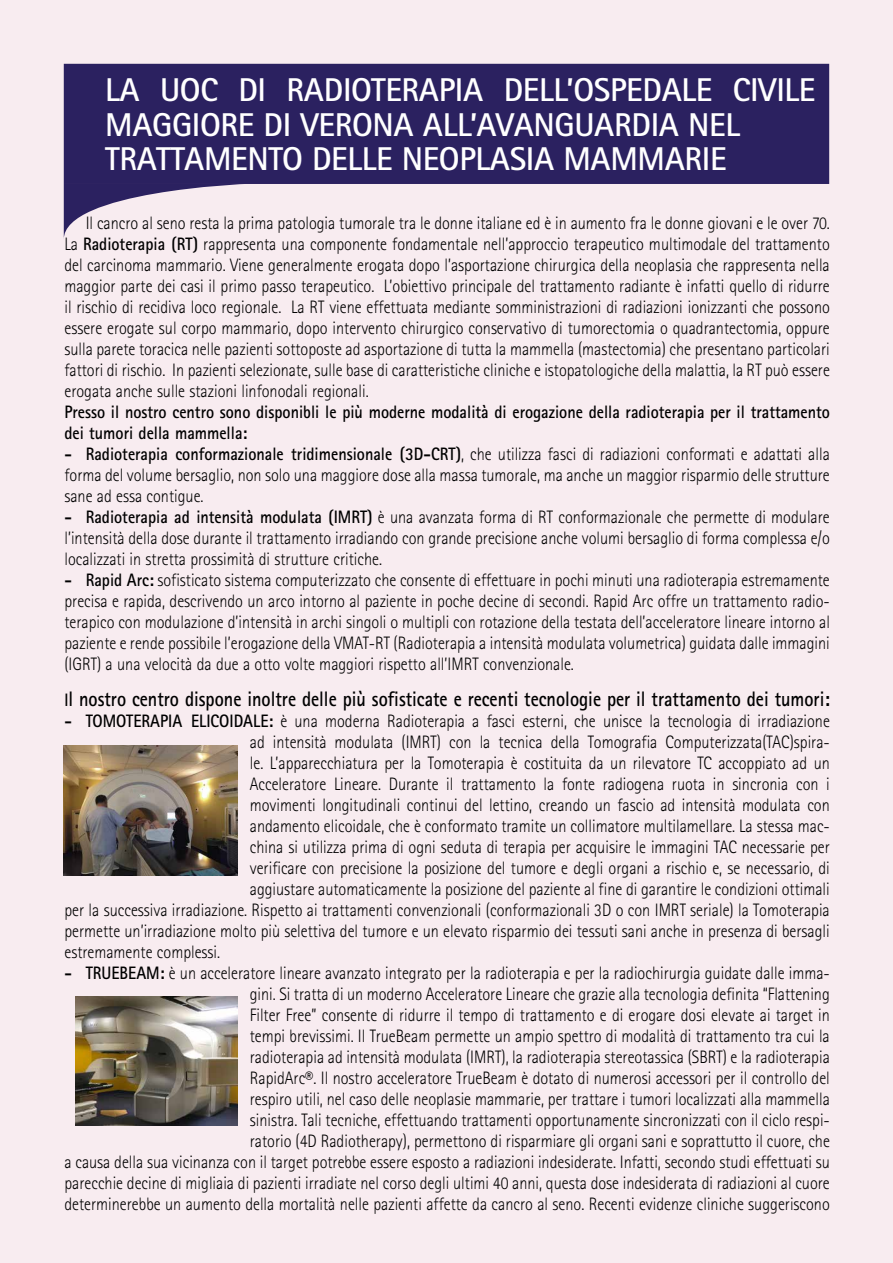
<style>
.page{position:relative;width:893px;height:1263px;background:#f8ecf0}
.page>*{position:absolute;margin:0;border:0;box-sizing:border-box;transform-origin:0 0}
.t1{font:700 33px/34.5px "Rotis Sans Serif";letter-spacing:-.01em;color:#fff}
.t2{font:700 21px "Rotis Sans Serif";color:#000;scale:.87 1}
.t3{font:300 18px/21px "Rotis Sans Serif";color:#000;text-align:justify;scale:.9 1}
.t4{font:700 18px/21px "Rotis Sans Serif";color:#000;scale:.9 1}
.s1{font-weight:700}
.s2{font-size:18px}
</style>
<div class="page">
<div style="left:64px;top:64px;width:765px;height:120px;background:#2b2160"></div>
<svg style="left:64px;top:184px;width:179px;height:53px"></svg>
<img style="left:64px;top:745px;width:173px;height:130px">
<img style="left:75px;top:997px;width:162px;height:128px">
<h1 class="t1" style="left:105px;top:72px;width:712px">LA UOC DI RADIOTERAPIA DELL’OSPEDALE CIVILE<br>MAGGIORE DI VERONA ALL’AVANGUARDIA NEL<br>TRATTAMENTO DELLE NEOPLASIA MAMMARIE</h1>
<p class="t3" style="left:64px;top:212px;width:852px;text-indent:21px">Il cancro al seno resta la prima patologia tumorale tra le donne italiane ed è in aumento fra le donne giovani e le over 70.<br>La <span class="s1">Radioterapia (RT)</span> rappresenta una componente fondamentale nell’approccio terapeutico multimodale del trattamento del carcinoma mammario. Viene generalmente erogata dopo l’asportazione chirurgica della neoplasia che rappresenta nella maggior parte dei casi il primo passo terapeutico. L’obiettivo principale del trattamento radiante è infatti quello di ridurre il rischio di recidiva loco regionale. La RT viene effettuata mediante somministrazioni di radiazioni ionizzanti che possono essere erogate sul corpo mammario, dopo intervento chirurgico conservativo di tumorectomia o quadrantectomia, oppure sulla parete toracica nelle pazienti sottoposte ad asportazione di tutta la mammella (mastectomia) che presentano particolari fattori di rischio. In pazienti selezionate, sulle base di caratteristiche cliniche e istopatologiche della malattia, la RT può essere erogata anche sulle stazioni linfonodali regionali.</p>
<p class="t4" style="left:64px;top:401px;width:852px">Presso il nostro centro sono disponibli le più moderne modalità di erogazione della radioterapia per il trattamento dei tumori della mammella:</p>
<p class="t3" style="left:64px;top:443px;width:852px"><span class="s1">- Radioterapia conformazionale tridimensionale (3D-CRT)</span>, che utilizza fasci di radiazioni conformati e adattati alla forma del volume bersaglio, non solo una maggiore dose alla massa tumorale, ma anche un maggior risparmio delle strutture sane ad essa contigue.</p>
<p class="t3" style="left:64px;top:506px;width:852px"><span class="s1">- Radioterapia ad intensità modulata (IMRT)</span> è una avanzata forma di RT conformazionale che permette di modulare l’intensità della dose durante il trattamento irradiando con grande precisione anche volumi bersaglio di forma complessa e/o localizzati in stretta prossimità di strutture critiche.</p>
<p class="t3" style="left:64px;top:569px;width:852px"><span class="s1">- Rapid Arc:</span> sofisticato sistema computerizzato che consente di effettuare in pochi minuti una radioterapia estremamente precisa e rapida, descrivendo un arco intorno al paziente in poche decine di secondi. Rapid Arc offre un trattamento radio&shy;terapico con modulazione d’intensità in archi singoli o multipli con rotazione della testata dell’acceleratore lineare intorno al paziente e rende possibile l’erogazione della VMAT-RT (Radioterapia a intensità modulata volumetrica) guidata dalle immagini (IGRT) a una velocità da due a otto volte maggiori rispetto all’IMRT convenzionale.</p>
<p class="t2" style="left:64px;top:686px;width:881px"><span class="s2">I</span>l nostro centro dispone inoltre delle più sofisticate e recenti tecnologie per il trattamento dei tumori:</p>
<p class="t3" style="left:64px;top:710px;width:852px"><span class="s1">- TOMOTERAPIA ELICOIDALE:</span> è una moderna Radioterapia a fasci esterni, che unisce la tecnologia di irradiazione</p>
<p class="t3" style="left:250px;top:731px;width:646px">ad intensità modulata (IMRT) con la tecnica della Tomografia Computerizzata(TAC)spira-</p>
<p class="t3" style="left:250px;top:752px;width:646px">le. L’apparecchiatura per la Tomoterapia è costituita da un rilevatore TC accoppiato ad un</p>
<p class="t3" style="left:250px;top:773px;width:646px">Acceleratore Lineare. Durante il trattamento la fonte radiogena ruota in sincronia con i</p>
<p class="t3" style="left:250px;top:794px;width:646px">movimenti longitudinali continui del lettino, creando un fascio ad intensità modulata con</p>
<p class="t3" style="left:250px;top:815px;width:646px">andamento elicoidale, che è conformato tramite un collimatore multilamellare. La stessa mac-</p>
<p class="t3" style="left:250px;top:836px;width:646px">china si utilizza prima di ogni seduta di terapia per acquisire le immagini TAC necessarie per</p>
<p class="t3" style="left:250px;top:857px;width:646px">verificare con precisione la posizione del tumore e degli organi a rischio e, se necessario, di</p>
<p class="t3" style="left:250px;top:878px;width:646px">aggiustare automaticamente la posizione del paziente al fine di garantire le condizioni ottimali</p>
<p class="t3" style="left:64px;top:899px;width:852px">per la successiva irradiazione. Rispetto ai trattamenti convenzionali (conformazionali 3D o con IMRT seriale) la Tomoterapia</p>
<p class="t3" style="left:64px;top:920px;width:852px">permette un’irradiazione molto più selettiva del tumore e un elevato risparmio dei tessuti sani anche in presenza di bersagli</p>
<p class="t3" style="left:64px;top:941px;width:175px">estremamente complessi.</p>
<p class="t3" style="left:64px;top:962px;width:852px;text-align:right"><span class="s1">- TRUEBEAM:</span> è un acceleratore lineare avanzato integrato per la radioterapia e per la radiochirurgia guidate dalle imma&shy;gini. Si tratta di un moderno Acceleratore Lineare che grazie alla tecnologia definita “Flattening<br>Filter Free” consente di ridurre il tempo di trattamento e di erogare dosi elevate ai target in<br>tempi brevissimi. Il TrueBeam permette un ampio spettro di modalità di trattamento tra cui la<br>radioterapia ad intensità modulata (IMRT), la radioterapia stereotassica (SBRT) e la radioterapia<br>RapidArc®. Il nostro acceleratore TrueBeam è dotato di numerosi accessori per il controllo del<br>respiro utili, nel caso delle neoplasie mammarie, per trattare i tumori localizzati alla mammella<br>sinistra. Tali tecniche, effettuando trattamenti opportunamente sincronizzati con il ciclo respi-<br>ratorio (4D Radiotherapy), permettono di risparmiare gli organi sani e soprattutto il cuore, che<br>a causa della sua vicinanza con il target potrebbe essere esposto a radiazioni indesiderate. Infatti, secondo studi effettuati su parecchie decine di migliaia di pazienti irradiate nel corso degli ultimi 40 anni, questa dose indesiderata di radiazioni al cuore determinerebbe un aumento della mortalità nelle pazienti affette da cancro al seno. Recenti evidenze cliniche suggeriscono</p>
</div>
